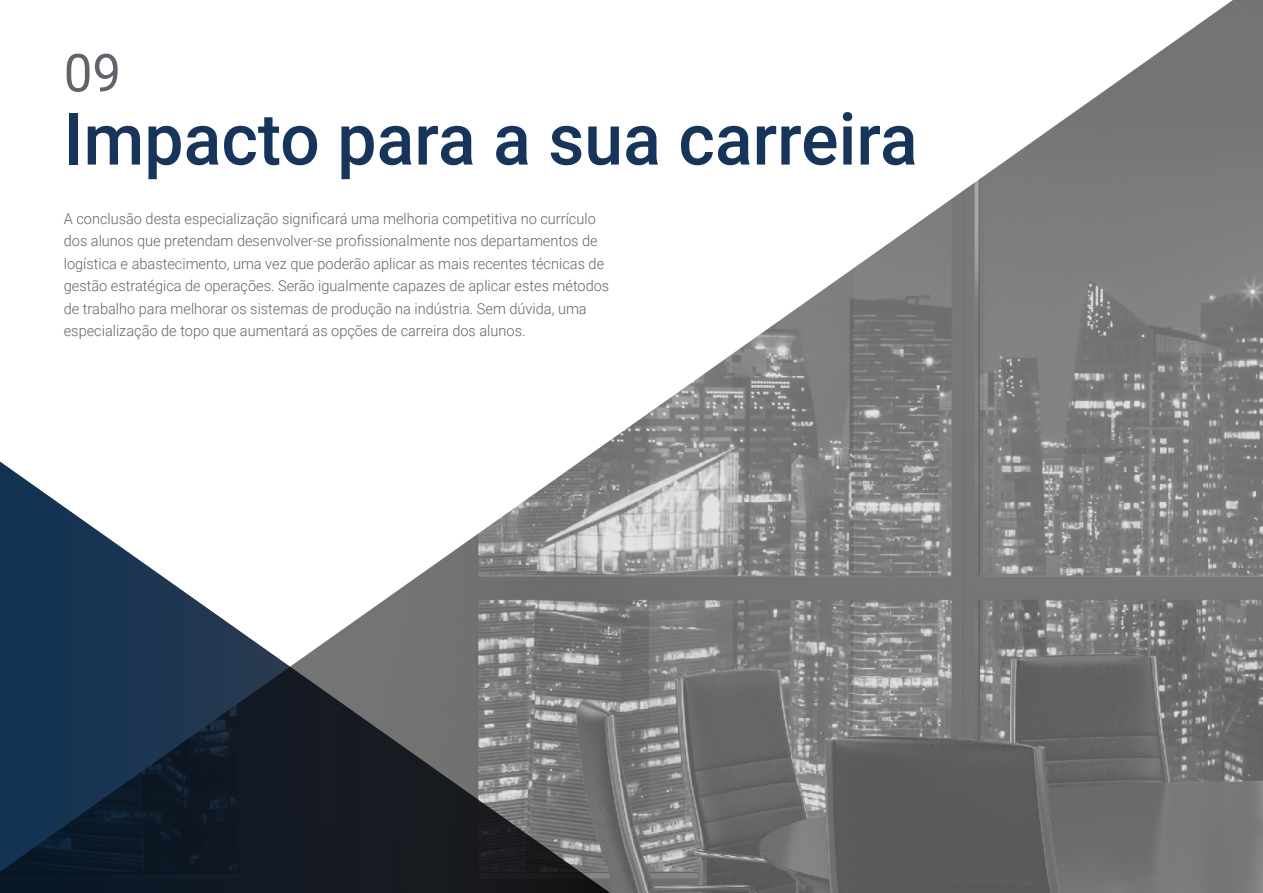
<style>
.page{position:relative;width:1263px;height:893px;background:#fff}
.page>*{position:absolute;margin:0;border:0;box-sizing:border-box;transform-origin:0 0}
.t1{font:500 72px "Roboto";color:#17355b}
.t2{font:52.5px "Roboto";color:#61646a}
.t3{font:300 15px/22.5px "Roboto";color:#61646a}
</style>
<div class="page">
<img style="left:602px;top:0;width:661px;height:893px">
<svg style="left:0;top:446px;width:640px;height:447px"></svg>
<h2 class="t2" style="left:64px;top:36px;width:59px">09</h2>
<h1 class="t1" style="left:64px;top:89px;width:855px">Impacto para a sua carreira</h1>
<p class="t3" style="left:64px;top:207px;width:547px">A conclusão desta especialização significará uma melhoria competitiva no currículo dos alunos que pretendam desenvolver-se profissionalmente nos departamentos de logística e abastecimento, uma vez que poderão aplicar as mais recentes técnicas de gestão estratégica de operações. Serão igualmente capazes de aplicar estes métodos de trabalho para melhorar os sistemas de produção na indústria. Sem dúvida, uma especialização de topo que aumentará as opções de carreira dos alunos.</p>
</div>
